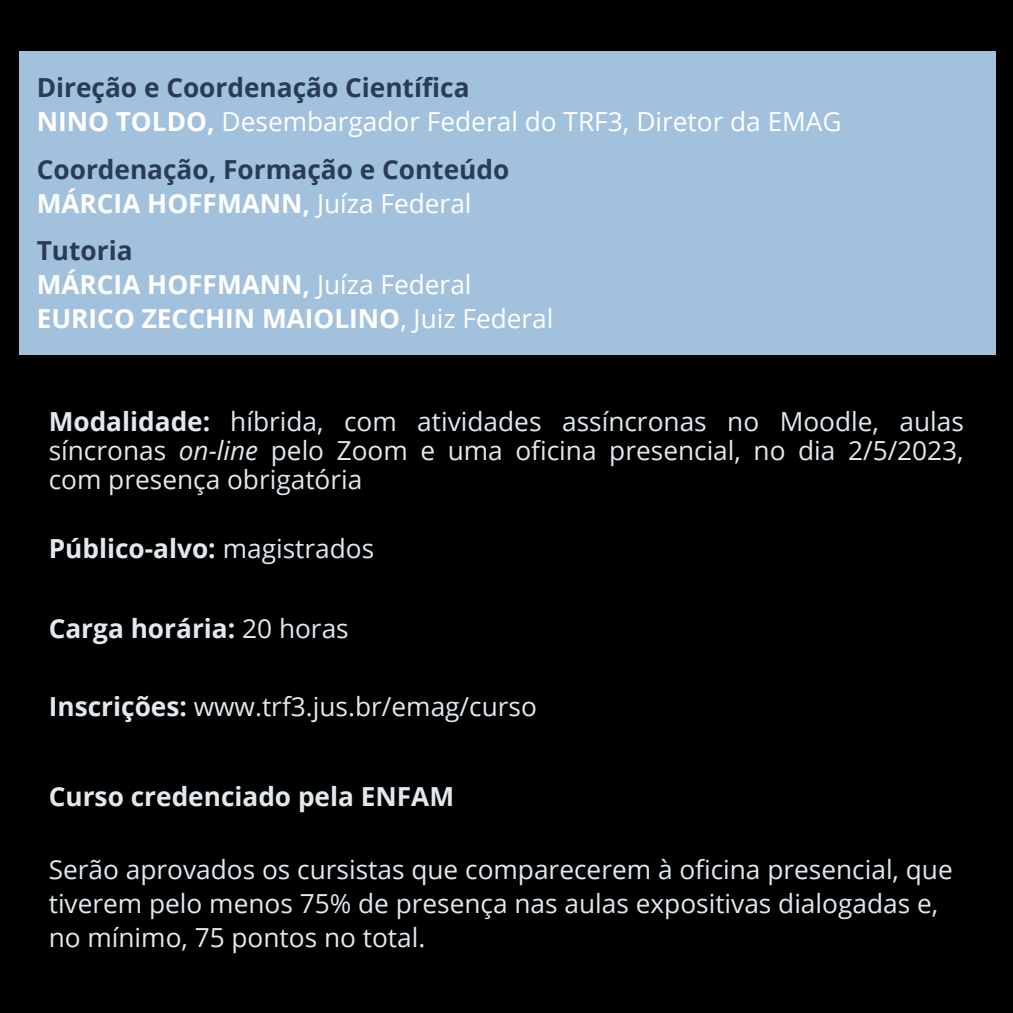
<style>
.page{position:relative;width:1013px;height:1013px;background:#fff}
.page>*{position:absolute;margin:0;border:0;box-sizing:border-box;transform-origin:0 0}
.t1{font:26.25px/29px "Open Sans";color:#e1e9ef;text-align:justify}
.t2{font:26.25px/33.8px "Open Sans";color:#fff}
.t3{font:700 26.25px "Open Sans";color:#e1e9ef}
.t4{font:700 26.25px/33.8px "Open Sans";color:#fff}
.t5{font:700 26.25px/33.8px "Open Sans";color:#2a3b57}
.s1{font-weight:700;color:#2a3b57}
.s2{font-weight:700}
.s3{color:#fff}
.s4{font-weight:400;color:#fff}
.s5{color:#2a3b57}
.s6{font-weight:400}
.s7{font-style:italic}
</style>
<div class="page">
<div style="left:0;top:0;width:1012px;height:1012px;background:#000"></div>
<div style="left:19px;top:51px;width:976px;height:304px;background:#a2c1dd"></div>
<p class="t2" style="left:37px;top:70px;width:806px"><span class="s1">Direção e Coordenação Científica<br></span><span class="s2">NINO TOLDO,</span> Desembargador Federal do TRF3, Diretor da EMAG</p>
<p class="t5" style="left:37px;top:152px;width:474px">Coordenação, Formação e Conteúdo<br><span class="s3">MÁRCIA HOFFMANN,</span> <span class="s4">Juíza Federal</span></p>
<p class="t4" style="left:37px;top:233px;width:518px"><span class="s5">Tutoria<br></span>MÁRCIA HOFFMANN, <span class="s6">Juíza Federal<br></span>EURICO ZECCHIN MAIOLINO<span class="s6">, Juiz Federal</span></p>
<p class="t1" style="left:49px;top:406px;width:916px"><span class="s2">Modalidade:</span> híbrida, com atividades assíncronas no Moodle, aulas síncronas <span class="s7">on-line</span> pelo Zoom e uma oficina presencial, no dia 2/5/2023, com presença obrigatória</p>
<p class="t3" style="left:49px;top:530px;width:327px">Público-alvo: <span class="s6">magistrados</span></p>
<p class="t3" style="left:49px;top:610px;width:301px">Carga horária: <span class="s6">20 horas</span></p>
<p class="t1" style="left:49px;top:691px;width:490px"><span class="s2">Inscrições:</span> www.trf3.jus.br/emag/curso</p>
<p class="t3" style="left:49px;top:777px;width:407px">Curso credenciado pela ENFAM</p>
<p class="t1" style="left:49px;top:852px;width:905px;line-height:33.8px;text-align:left">Serão aprovados os cursistas que comparecerem à oficina presencial, que tiverem pelo menos 75% de presença nas aulas expositivas dialogadas e, no mínimo, 75 pontos no total.</p>
</div>
